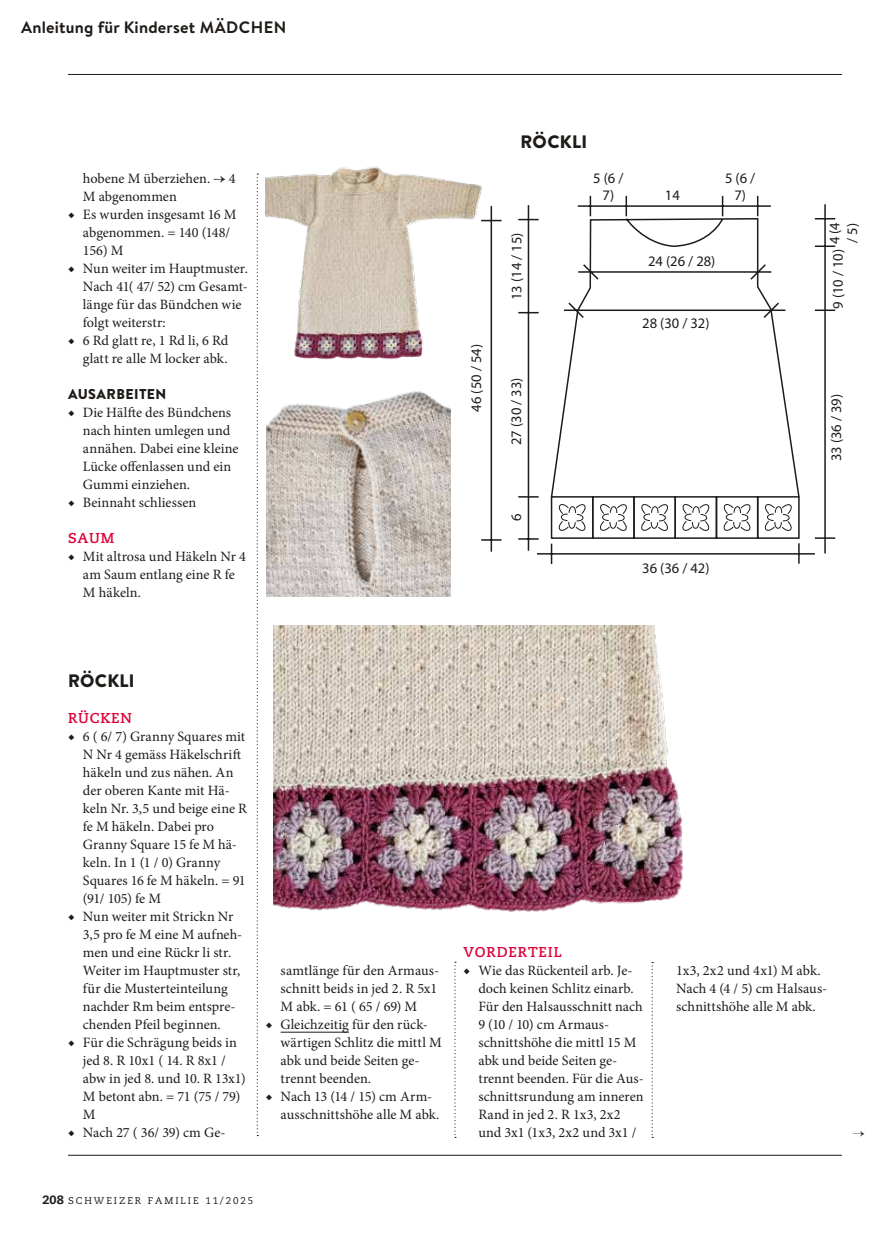
<style>
.page{position:relative;width:893px;height:1234px;background:#fff}
.page>*{position:absolute;margin:0;border:0;box-sizing:border-box;transform-origin:0 0}
.t1{font:900 18px "Brandon Text";letter-spacing:.015em;color:#1e1b18}
.t2{font:700 16.5px "Brandon Text";letter-spacing:.01em;color:#1e1b18}
.t3{font:14.55px/17.4px "Myriad Pro";color:#1e1b18;text-align:center}
.t4{font:14.25px/18px "Minion Pro";color:#1e1b18}
.t5{font:700 14.25px "Caecilia";letter-spacing:.06em;color:#dd0037}
.t6{font:900 14.25px "Brandon Text";letter-spacing:.03em;color:#1e1b18}
.t7{font:9.75px "Caecilia";letter-spacing:.2em;color:#1e1b18}
.s1{font-weight:800;font-size:12px}
</style>
<div class="page">
<hr style="left:68px;top:1154px;width:774px;height:1px;background:#1e1b18">
<hr style="left:68px;top:74px;width:774px;height:1px;background:#1e1b18">
<svg style="left:257px;top:173px;width:1px;height:960px"></svg>
<svg style="left:454px;top:961px;width:2px;height:176px"></svg>
<svg style="left:652px;top:962px;width:1px;height:175px"></svg>
<img style="left:265px;top:166px;width:221px;height:194px">
<img style="left:266px;top:391px;width:185px;height:205px">
<hr style="left:281px;top:1031px;width:68px;height:1px;background:#1e1b18">
<img style="left:273px;top:625px;width:411px;height:287px">
<svg style="left:535px;top:218px;width:281px;height:347px"></svg>
<svg style="left:577px;top:262px;width:196px;height:19px"></svg>
<hr style="left:491px;top:206px;width:1px;height:345px;background:#1e1b18">
<svg style="left:481px;top:539px;width:20px;height:1px"></svg>
<svg style="left:481px;top:220px;width:20px;height:1px"></svg>
<hr style="left:528px;top:205px;width:1px;height:345px;background:#1e1b18">
<svg style="left:518px;top:538px;width:21px;height:1px"></svg>
<svg style="left:518px;top:219px;width:21px;height:1px"></svg>
<svg style="left:518px;top:312px;width:21px;height:1px"></svg>
<hr style="left:824px;top:204px;width:2px;height:349px;background:#1e1b18">
<svg style="left:815px;top:537px;width:20px;height:1px"></svg>
<svg style="left:815px;top:218px;width:20px;height:1px"></svg>
<hr style="left:815px;top:245px;width:20px;height:2px;background:#1e1b18">
<svg style="left:518px;top:496px;width:21px;height:1px"></svg>
<hr style="left:578px;top:205px;width:193px;height:2px;background:#1e1b18">
<svg style="left:757px;top:196px;width:1px;height:20px"></svg>
<svg style="left:590px;top:196px;width:1px;height:20px"></svg>
<svg style="left:722px;top:196px;width:1px;height:20px"></svg>
<hr style="left:625px;top:196px;width:2px;height:20px;background:#1e1b18">
<hr style="left:815px;top:309px;width:20px;height:2px;background:#1e1b18">
<svg style="left:562px;top:301px;width:225px;height:18px"></svg>
<p class="t2" style="left:21px;top:16px;width:267px">Anleitung für Kinderset MÄDCHEN</p>
<p class="t4" style="left:83px;top:169px;width:154px">hobene M überziehen. → 4<br>M abgenommen</p>
<p class="t4" style="left:83px;top:205px;width:155px;text-indent:-15px">◆ Es wurden insgesamt 16 M abgenommen. = 140 (148/<br>156) M</p>
<p class="t4" style="left:83px;top:259px;width:167px;text-indent:-15px">◆ Nun weiter im Hauptmuster.<br>Nach 41( 47/ 52) cm Gesamt&shy;länge für das Bündchen wie folgt weiterstr:</p>
<p class="t4" style="left:68px;top:331px;width:162px;text-align:right">◆ 6 Rd glatt re, 1 Rd li, 6 Rd glatt re alle M locker abk.</p>
<p class="t6" style="left:68px;top:383px;width:100px">AUSARBEITEN</p>
<p class="t4" style="left:83px;top:403px;width:157px;text-indent:-15px">◆ Die Hälfte des Bündchens nach hinten umlegen und annähen. Dabei eine kleine<br>Lücke offenlassen und ein<br>Gummi einziehen.</p>
<p class="t4" style="left:68px;top:493px;width:130px">◆ Beinnaht schliessen</p>
<p class="t5" style="left:68px;top:529px;width:48px">SAUM</p>
<p class="t4" style="left:83px;top:547px;width:165px;text-indent:-15px">◆ Mit altrosa und Häkeln Nr 4 am Saum entlang eine R fe<br>M häkeln.</p>
<p class="t3" style="left:467px;top:411px;width:69px;rotate:-90deg">46 (50 / 54)</p>
<p class="t1" style="left:521px;top:129px;width:68px">RÖCKLI</p>
<p class="t3" style="left:593px;top:169px;width:32px">5 (6 /<br>7)</p>
<p class="t3" style="left:725px;top:169px;width:32px">5 (6 /</p>
<p class="t3" style="left:665px;top:186px;width:16px">14</p>
<p class="t3" style="left:734px;top:186px;width:13px">7)</p>
<p class="t3" style="left:508px;top:300px;width:69px;rotate:-90deg">13 (14 / 15)</p>
<p class="t3" style="left:648px;top:252px;width:69px">24 (26 / 28)</p>
<p class="t3" style="left:642px;top:314px;width:69px">28 (30 / 32)</p>
<p class="t3" style="left:507px;top:445px;width:69px;rotate:-90deg">27 (30 / 33)</p>
<p class="t3" style="left:507px;top:521px;width:9px;rotate:-90deg">6</p>
<p class="t3" style="left:642px;top:558px;width:69px">36 (36 / 42)</p>
<p class="t3" style="left:826px;top:244px;width:24px;text-align:left;rotate:-90deg">4 (4 / 5)</p>
<p class="t3" style="left:829px;top:309px;width:61px;rotate:-90deg">9 (10 / 10)</p>
<p class="t3" style="left:827px;top:461px;width:69px;rotate:-90deg">33 (36 / 39)</p>
<p class="t1" style="left:68px;top:667px;width:68px">RÖCKLI</p>
<p class="t5" style="left:68px;top:709px;width:65px">RÜCKEN</p>
<p class="t4" style="left:83px;top:727px;width:166px;text-indent:-15px">◆ 6 ( 6/ 7) Granny Squares mit<br>N Nr 4 gemäss Häkelschrift häkeln und zus nähen. An der oberen Kante mit Hä&shy;keln Nr. 3,5 und beige eine R fe M häkeln. Dabei pro<br>Granny Square 15 fe M hä&shy;keln. In 1 (1 / 0) Granny<br>Squares 16 fe M häkeln. = 91 (91/ 105) fe M</p>
<p class="t4" style="left:83px;top:907px;width:161px;text-indent:-15px">◆ Nun weiter mit Strickn Nr<br>3,5 pro fe M eine M aufneh&shy;men und eine Rückr li str.<br>Weiter im Hauptmuster str, für die Musterteinteilung nachder Rm beim entspre&shy;chenden Pfeil beginnen.</p>
<p class="t4" style="left:83px;top:1033px;width:164px;text-indent:-15px">◆ Für die Schrägung beids in jed 8. R 10x1 ( 14. R 8x1 / abw in jed 8. und 10. R 13x1)<br>M betont abn. = 71 (75 / 79)<br>M</p>
<p class="t4" style="left:68px;top:1123px;width:159px">◆ Nach 27 ( 36/ 39) cm Ge-</p>
<p class="t4" style="left:281px;top:961px;width:160px">samtlänge für den Armaus&shy;schnitt beids in jed 2. R 5x1<br>M abk. = 61 ( 65 / 69) M</p>
<p class="t4" style="left:281px;top:1015px;width:163px;text-indent:-15px">◆ Gleichzeitig für den rück&shy;wärtigen Schlitz die mittl M abk und beide Seiten ge&shy;trennt beenden.</p>
<p class="t4" style="left:281px;top:1087px;width:160px;text-indent:-15px">◆ Nach 13 (14 / 15) cm Arm&shy;ausschnittshöhe alle M abk.</p>
<p class="t5" style="left:463px;top:943px;width:100px">VORDERTEIL</p>
<p class="t4" style="left:478px;top:961px;width:167px;text-indent:-15px">◆ Wie das Rückenteil arb. Je&shy;doch keinen Schlitz einarb.<br>Für den Halsausschnitt nach<br>9 (10 / 10) cm Armaus&shy;schnittshöhe die mittl 15 M abk und beide Seiten ge&shy;trennt beenden. Für die Aus&shy;schnittsrundung am inneren<br>Rand in jed 2. R 1x3, 2x2 und 3x1 (1x3, 2x2 und 3x1 /</p>
<p class="t4" style="left:676px;top:961px;width:153px">1x3, 2x2 und 4x1) M abk.<br>Nach 4 (4 / 5) cm Halsaus&shy;schnittshöhe alle M abk.</p>
<p class="t7" style="left:43px;top:1194px;width:212px"><span class="s1">208</span> SCHWEIZER FAMILIE 11/2025</p>
</div>
